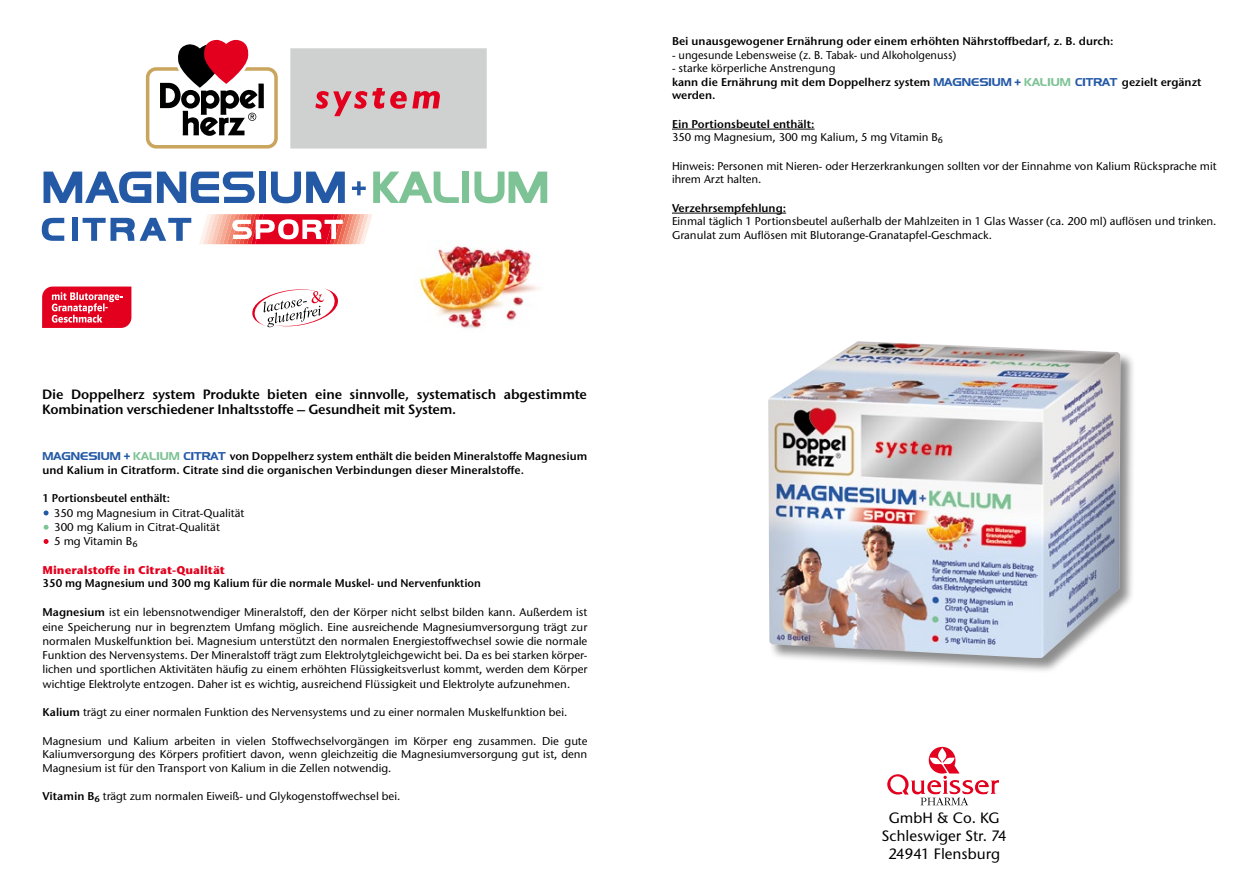
<style>
.page{position:relative;width:1259px;height:893px;background:#fff}
.page>*{position:absolute;margin:0;border:0;box-sizing:border-box;transform-origin:0 0}
.t1{font:500 15px/18px "Stone Sans ITC Pro";color:#000;text-align:center}
.t2{font:600 13.5px/15px "Stone Sans ITC Pro";letter-spacing:-.015em;color:#000}
.t3{font:500 11.25px/14.2px "Stone Sans ITC Pro";color:#000}
.t4{font:600 11.25px/13.5px "Stone Sans ITC Pro";color:#000}
.t5{font:600 11.25px "Stone Sans ITC Pro";color:#000;scale:.96 1}
.t6{font:700 11.25px "Stone Sans ITC Pro";color:#e3001e}
.t7{font:11.25px "Polo 66 K Hfett";color:#fff}
.s1{font-family:"Denmark";font-weight:400;color:#2459a6}
.s2{font-family:"Denmark";font-weight:400;color:#7ec395}
.s3{font-weight:600}
.s4{font-weight:500}
</style>
<div class="page">
<img style="left:419px;top:246px;width:120px;height:82px">
<svg style="left:252px;top:288px;width:86px;height:39px"></svg>
<svg style="left:145px;top:39px;width:133px;height:110px"></svg>
<div style="left:290px;top:48px;width:197px;height:101px;background:#cfd0d0"></div>
<svg style="left:315px;top:88px;width:125px;height:28px"></svg>
<svg style="left:44px;top:510px;width:5px;height:5px"></svg>
<svg style="left:44px;top:525px;width:5px;height:5px"></svg>
<svg style="left:44px;top:539px;width:5px;height:5px"></svg>
<svg style="left:44px;top:172px;width:107px;height:31px"></svg>
<svg style="left:157px;top:172px;width:98px;height:31px"></svg>
<div style="left:259px;top:172px;width:7px;height:31px;background:#2459a6"></div>
<svg style="left:352px;top:181px;width:14px;height:14px"></svg>
<svg style="left:271px;top:172px;width:74px;height:31px"></svg>
<svg style="left:373px;top:172px;width:86px;height:31px"></svg>
<div style="left:462px;top:172px;width:7px;height:31px;background:#7ec395"></div>
<svg style="left:474px;top:172px;width:73px;height:31px"></svg>
<svg style="left:42px;top:218px;width:22px;height:23px"></svg>
<div style="left:72px;top:218px;width:6px;height:23px;background:#2459a6"></div>
<svg style="left:83px;top:218px;width:108px;height:23px"></svg>
<svg style="left:199px;top:214px;width:173px;height:30px"></svg>
<svg style="left:42px;top:287px;width:89px;height:41px;background:#e72e46"></svg>
<hr style="left:672px;top:129px;width:142px;height:1px;background:#000">
<hr style="left:672px;top:213px;width:114px;height:1px;background:#000">
<svg style="left:887px;top:747px;width:112px;height:58px"></svg>
<div style="left:768px;top:341px;width:368px;height:332px;background:#000;opacity:.45"></div>
<img style="left:768px;top:341px;width:352px;height:317px">
<p class="t7" style="left:105px;top:301px;width:4px">-</p>
<p class="t2" style="left:42px;top:387px;width:546px">Die Doppelherz system Produkte bieten eine sinnvolle, systematisch abgestimmte<br>Kombination verschiedener Inhaltsstoffe – Gesundheit mit System.</p>
<p class="t4" style="left:43px;top:450px;width:546px"><span class="s1">MAGNESIUM +</span> <span class="s2">KALIUM</span> <span class="s1">CITRAT</span> von Doppelherz system enthält die beiden Mineralstoffe Magnesium und Kalium in Citratform. Citrate sind die organischen Verbindungen dieser Mineralstoffe.</p>
<p class="t5" style="left:43px;top:491px;width:134px">1 Portionsbeutel enthält:</p>
<p class="t3" style="left:54px;top:505px;width:192px">350 mg Magnesium in Citrat-Qualität<br>300 mg Kalium in Citrat-Qualität<br>5 mg Vitamin B<sub>6</sub></p>
<p class="t6" style="left:43px;top:562px;width:184px">Mineralstoffe in Citrat-Qualität</p>
<p class="t5" style="left:43px;top:576px;width:458px">350 mg Magnesium und 300 mg Kalium für die normale Muskel- und Nervenfunktion</p>
<p class="t3" style="left:43px;top:605px;width:546px;text-align:justify"><span class="s3">Magnesium</span> ist ein lebensnotwendiger Mineralstoff, den der Körper nicht selbst bilden kann. Außerdem ist eine Speicherung nur in begrenztem Umfang möglich. Eine ausreichende Magnesiumversorgung trägt zur normalen Muskelfunktion bei. Magnesium unterstützt den normalen Energiestoffwechsel sowie die normale Funktion des Nervensystems. Der Mineralstoff trägt zum Elektrolytgleichgewicht bei. Da es bei starken körper&shy;lichen und sportlichen Aktivitäten häufig zu einem erhöhten Flüssigkeitsverlust kommt, werden dem Körper wichtige Elektrolyte entzogen. Daher ist es wichtig, ausreichend Flüssigkeit und Elektrolyte aufzunehmen.</p>
<p class="t3" style="left:43px;top:705px;width:526px"><span class="s3">Kalium</span> trägt zu einer normalen Funktion des Nervensystems und zu einer normalen Muskelfunktion bei.</p>
<p class="t3" style="left:43px;top:734px;width:546px;line-height:13.5px;text-align:justify">Magnesium und Kalium arbeiten in vielen Stoffwechselvorgängen im Körper eng zusammen. Die gute Kaliumversorgung des Körpers profitiert davon, wenn gleichzeitig die Magnesiumversorgung gut ist, denn Magnesium ist für den Transport von Kalium in die Zellen notwendig.</p>
<p class="t3" style="left:43px;top:789px;width:359px"><span class="s3">Vitamin B</span><sub>6</sub> trägt zum normalen Eiweiß- und Glykogenstoffwechsel bei.</p>
<p class="t4" style="left:672px;top:35px;width:443px">Bei unausgewogener Ernährung oder einem erhöhten Nährstoffbedarf, z. B. durch:</p>
<p class="t3" style="left:672px;top:48px;width:286px">- ungesunde Lebensweise (z. B. Tabak- und Alkoholgenuss)</p>
<p class="t4" style="left:672px;top:62px;width:531px"><span class="s4">- starke körperliche Anstrengung<br></span>kann die Ernährung mit dem Doppelherz system <span class="s1">MAGNESIUM +</span> <span class="s2">KALIUM</span> <span class="s1">CITRAT</span> gezielt ergänzt werden.</p>
<p class="t3" style="left:672px;top:117px;width:272px;line-height:13.5px"><span class="s3">Ein Portionsbeutel enthält:<br></span>350 mg Magnesium, 300 mg Kalium, 5 mg Vitamin B<sub>6</sub></p>
<p class="t3" style="left:672px;top:159px;width:546px;line-height:13.5px">Hinweis: Personen mit Nieren- oder Herzerkrankungen sollten vor der Einnahme von Kalium Rücksprache mit ihrem Arzt halten.</p>
<p class="t4" style="left:672px;top:201px;width:116px">Verzehrsempfehlung:</p>
<p class="t3" style="left:672px;top:215px;width:546px;line-height:13.5px">Einmal täglich 1 Portionsbeutel außerhalb der Mahlzeiten in 1 Glas Wasser (ca. 200 ml) auflösen und trinken.<br>Granulat zum Auflösen mit Blutorange-Granatapfel-Geschmack.</p>
<h1 class="t1" style="left:881px;top:808px;width:127px">GmbH &amp; Co. KG<br>Schleswiger Str. 74<br>24941 Flensburg</h1>
</div>
